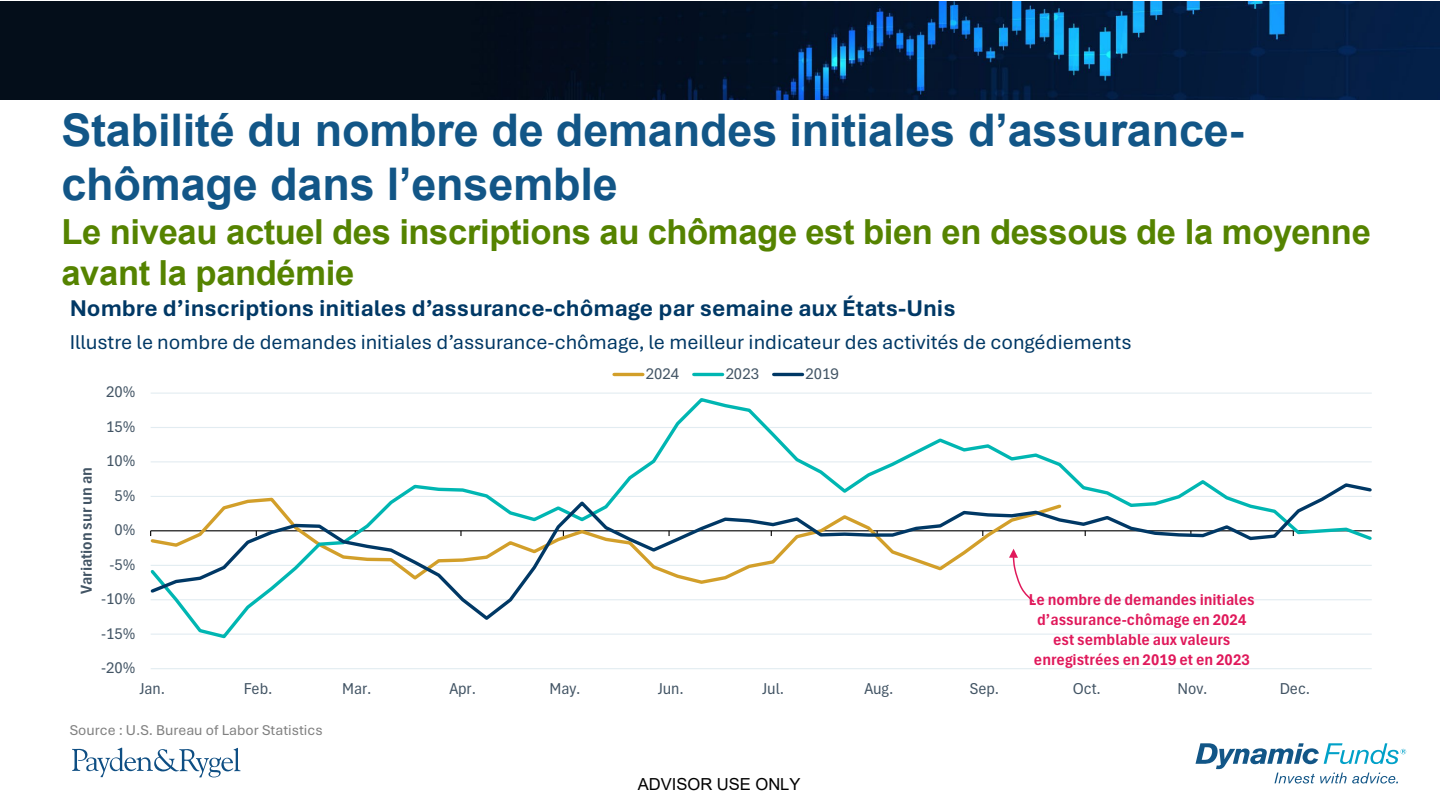
<style>
.page{position:relative;width:1440px;height:810px;background:#fff}
.page>*{position:absolute;margin:0;border:0;box-sizing:border-box;transform-origin:0 0}
.t1{font:700 45px/54px "Arial";letter-spacing:-.005em;color:#125687}
.t2{font:700 34.5px/41.4px "Arial";letter-spacing:-.01em;color:#558300}
.t3{font:700 24px "Aptos";color:#003865}
.t4{font:21px "Aptos";color:#003865}
.t5{font:700 condensed 16.5px/19.8px "Aptos";color:#e0195b;text-align:center}
.t6{font:condensed 16.5px "Aptos";color:#425464}
.t7{font:700 condensed 16.5px "Aptos";color:#425464}
.t8{font:16.5px "Arial";letter-spacing:-.005em;color:#000}
.t9{font:15px "Aptos";color:#7f7f7f}
</style>
<div class="page">
<img style="left:0;top:2px;width:1440px;height:97px">
<svg style="left:72px;top:748px;width:169px;height:29px"></svg>
<svg style="left:1196px;top:743px;width:210px;height:41px"></svg>
<hr style="left:151px;top:668px;width:1221px;height:1px;background:#e2ecf1">
<hr style="left:151px;top:393px;width:1221px;height:1px;background:#e2ecf1">
<svg style="left:150px;top:398px;width:1222px;height:241px"></svg>
<svg style="left:150px;top:481px;width:1222px;height:141px"></svg>
<hr style="left:614px;top:373px;width:29px;height:3px;background:#d29f2a">
<hr style="left:694px;top:373px;width:29px;height:3px;background:#00b6b2">
<hr style="left:774px;top:373px;width:29px;height:3px;background:#003865">
<svg style="left:1009px;top:549px;width:27px;height:55px"></svg>
<p class="t1" style="left:61px;top:104px;width:1184px">Stabilité du nombre de demandes initiales d’assurance&shy;chômage dans l’ensemble</p>
<p class="t2" style="left:61px;top:211px;width:1311px">Le niveau actuel des inscriptions au chômage est bien en dessous de la moyenne avant la pandémie</p>
<p class="t3" style="left:70px;top:292px;width:888px">Nombre d’inscriptions initiales d’assurance-chômage par semaine aux États-Unis</p>
<p class="t4" style="left:70px;top:328px;width:1063px">Illustre le nombre de demandes initiales d’assurance-chômage, le meilleur indicateur des activités de congédiements</p>
<p class="t7" style="left:75px;top:594px;width:128px;rotate:-90deg">Variation sur un an</p>
<p class="t6" style="left:106px;top:381px;width:31px">20%</p>
<p class="t6" style="left:106px;top:415px;width:31px">15%</p>
<p class="t6" style="left:106px;top:450px;width:31px">10%</p>
<p class="t6" style="left:114px;top:484px;width:22px">5%</p>
<p class="t6" style="left:114px;top:519px;width:22px">0%</p>
<p class="t6" style="left:109px;top:553px;width:28px">-5%</p>
<p class="t6" style="left:101px;top:588px;width:36px">-10%</p>
<p class="t6" style="left:101px;top:622px;width:36px">-15%</p>
<p class="t6" style="left:101px;top:657px;width:36px">-20%</p>
<p class="t6" style="left:646px;top:362px;width:35px">2024</p>
<p class="t6" style="left:726px;top:362px;width:35px">2023</p>
<p class="t6" style="left:806px;top:362px;width:35px">2019</p>
<p class="t5" style="left:1029px;top:589px;width:227px">Le nombre de demandes initiales d’assurance-chômage en 2024 est semblable aux valeurs enregistrées en 2019 et en 2023</p>
<p class="t6" style="left:139px;top:678px;width:27px">Jan.</p>
<p class="t6" style="left:244px;top:678px;width:30px">Feb.</p>
<p class="t6" style="left:342px;top:678px;width:31px">Mar.</p>
<p class="t6" style="left:449px;top:678px;width:28px">Apr.</p>
<p class="t6" style="left:549px;top:678px;width:33px">May.</p>
<p class="t6" style="left:658px;top:678px;width:28px">Jun.</p>
<p class="t6" style="left:762px;top:678px;width:23px">Jul.</p>
<p class="t6" style="left:864px;top:678px;width:30px">Aug.</p>
<p class="t6" style="left:970px;top:678px;width:31px">Sep.</p>
<p class="t6" style="left:1073px;top:678px;width:30px">Oct.</p>
<p class="t6" style="left:1178px;top:678px;width:32px">Nov.</p>
<p class="t6" style="left:1280px;top:678px;width:32px">Dec.</p>
<p class="t9" style="left:70px;top:719px;width:254px">Source : U.S. Bureau of Labor Statistics</p>
<p class="t8" style="left:638px;top:773px;width:164px">ADVISOR USE ONLY</p>
</div>
